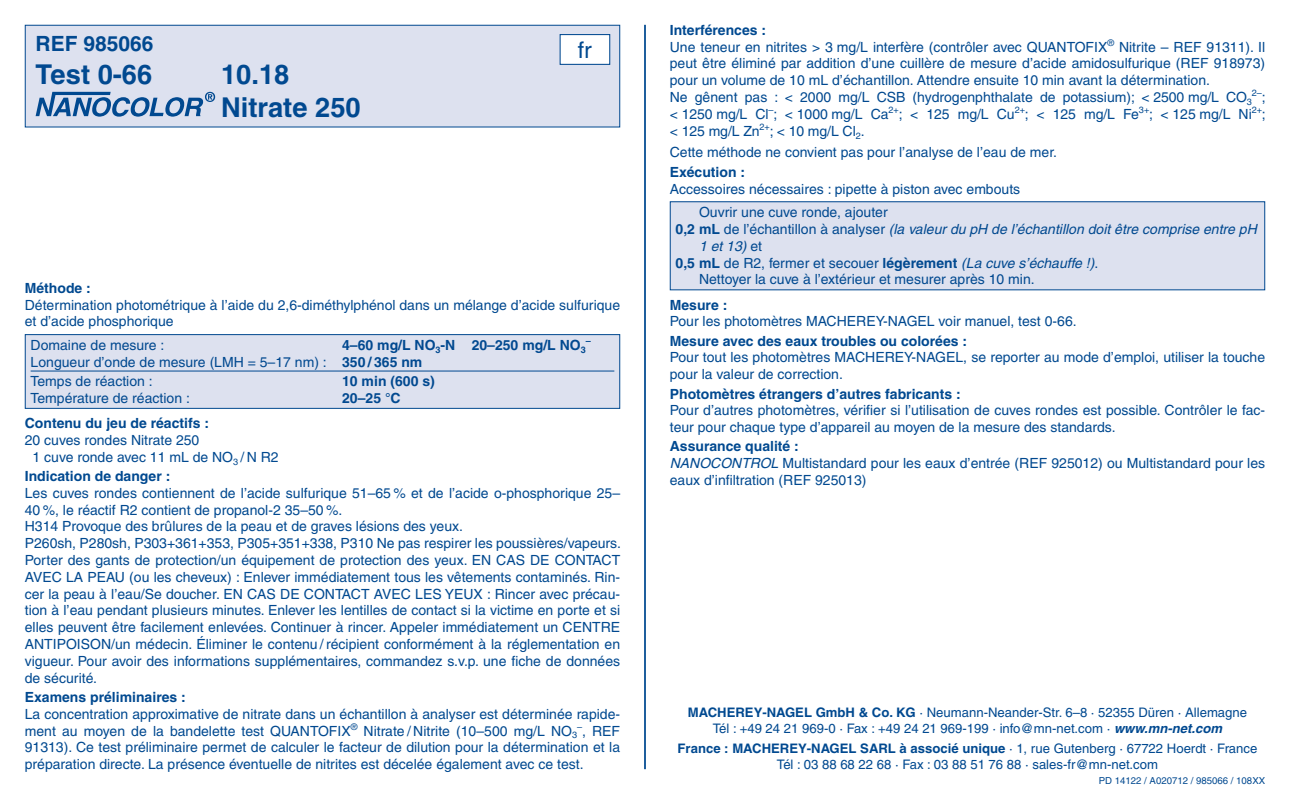
<style>
.page{position:relative;width:1290px;height:794px;background:#fff}
.page>*{position:absolute;margin:0;border:0;box-sizing:border-box;transform-origin:0 0}
.TestNo___Name{font:700 27.3px "Helvetica LT Pro";color:#014990}
.t1{font:22.75px "Helvetica LT Pro";color:#014990}
.REF{font:700 21px "Helvetica LT Pro";color:#014990}
.Fließtext{font:14px/16.8px "Helvetica LT Pro";color:#014990}
.Fließtext_Flatter__T{font:14px/16.8px "Helvetica LT Pro";color:#014990}
.Subhead{font:700 14px "Helvetica LT Pro";color:#014990}
.Fließtext_Flatter__T-2{font:italic 14px/16.8px "Helvetica LT Pro";color:#014990}
.Fließtext_Abstand_vo{font:14px "Helvetica LT Pro";color:#014990}
.Fließtext_Flatter__T-3{font:700 14px "Helvetica LT Pro";color:#014990}
.Adresse{font:13.12px/15.8px "Helvetica LT Pro";color:#014990;text-align:center}
.t2{font:9.62px "Helvetica LT Pro";color:#014990}
.Fließtext-2{font:9.1px "Helvetica LT Pro";color:#014990}
.Fließtext_Flatter__T-4{font:700 9.1px "Helvetica LT Pro";color:#014990}
.s1{font-weight:700}
.s2{font-size:14px}
.s3{font-weight:700;font-style:normal}
.s4{font-style:normal}
.s5{font-style:italic}
.s6{font-weight:700;font-style:italic}
</style>
<div class="page">
<div style="left:25px;top:25px;width:595px;height:102px;background:#dde1ef"></div>
<svg style="left:36px;top:92px;width:179px;height:25px"></svg>
<div style="left:25px;top:25px;width:595px;height:102px;border:1px solid #014990"></div>
<div style="left:560px;top:35px;width:50px;height:29px;background:#fff"></div>
<div style="left:560px;top:34px;width:50px;height:31px;border:1px solid #014990"></div>
<hr style="left:644px;top:25px;width:2px;height:744px;background:#014990">
<div style="left:25px;top:334px;width:595px;height:74px;background:#dde1ef"></div>
<hr style="left:31px;top:370px;width:583px;height:1px;background:#014990">
<div style="left:25px;top:334px;width:595px;height:75px;border:1px solid #014990"></div>
<div style="left:670px;top:202px;width:595px;height:88px;background:#dde1ef"></div>
<div style="left:670px;top:201px;width:595px;height:89px;border:1px solid #014990"></div>
<p class="REF" style="left:36px;top:30px;width:119px">REF 985066</p>
<p class="TestNo___Name" style="left:36px;top:57px;width:118px">Test 0-66</p>
<p class="TestNo___Name" style="left:221px;top:57px;width:70px">10.18</p>
<p class="TestNo___Name" style="left:221px;top:90px;width:141px">Nitrate 250</p>
<p class="t1" style="left:578px;top:36px;width:15px">fr</p>
<p class="Subhead" style="left:25px;top:279px;width:68px">Méthode :</p>
<p class="Fließtext" style="left:25px;top:296px;width:597px">Détermination photométrique à l’aide du 2,6-diméthylphénol dans un mélange d’acide sulfurique et d’acide phosphorique</p>
<p class="Fließtext_Flatter__T" style="left:31px;top:337px;width:135px">Domaine de mesure :</p>
<p class="Fließtext_Flatter__T-3" style="left:342px;top:336px;width:245px">4–60 mg/L NO<sub>3</sub>-N 20–250 mg/L NO<sub>3</sub></p>
<p class="Fließtext_Flatter__T-4" style="left:586px;top:336px;width:7px">–</p>
<p class="Fließtext_Flatter__T" style="left:31px;top:353px;width:393px">Longueur d’onde de mesure (LMH = 5–17 nm) : <span class="s1">350 / 365 nm</span></p>
<p class="Fließtext_Flatter__T" style="left:31px;top:373px;width:124px">Temps de réaction :</p>
<p class="Fließtext_Flatter__T-3" style="left:342px;top:373px;width:94px">10 min (600 s)</p>
<p class="Fließtext_Flatter__T" style="left:31px;top:389px;width:161px">Température de réaction :</p>
<p class="Fließtext_Flatter__T-3" style="left:342px;top:389px;width:60px">20–25 °C</p>
<p class="Subhead" style="left:25px;top:414px;width:186px">Contenu du jeu de réactifs :</p>
<p class="Fließtext" style="left:25px;top:431px;width:176px">20 cuves rondes Nitrate 250</p>
<p class="Fließtext" style="left:33px;top:448px;width:248px">1 cuve ronde avec 11 mL de NO<sub>3</sub> / N R2</p>
<p class="Subhead" style="left:25px;top:467px;width:147px">Indication de danger :</p>
<p class="Fließtext" style="left:25px;top:484px;width:597px">Les cuves rondes contiennent de l’acide sulfurique 51–65 % et de l’acide o-phosphorique 25–<br>40 %, le réactif R2 contient de propanol-2 35–50 %.<br>H314 Provoque des brûlures de la peau et de graves lésions des yeux.</p>
<p class="Fließtext" style="left:25px;top:535px;width:598px;text-align:justify">P260sh, P280sh, P303+361+353, P305+351+338, P310 Ne pas respirer les poussières/vapeurs.<br>Porter des gants de protection/un équipement de protection des yeux. EN CAS DE CONTACT AVEC LA PEAU (ou les cheveux) : Enlever immédiatement tous les vêtements contaminés. Rin&shy;cer la peau à l’eau/Se doucher. EN CAS DE CONTACT AVEC LES YEUX : Rincer avec précau&shy;tion à l’eau pendant plusieurs minutes. Enlever les lentilles de contact si la victime en porte et si elles peuvent être facilement enlevées. Continuer à rincer. Appeler immédiatement un CENTRE ANTIPOISON/un médecin. Éliminer le contenu / récipient conformément à la réglementation en vigueur. Pour avoir des informations supplémentaires, commandez s.v.p. une fiche de données de sécurité.</p>
<p class="Subhead" style="left:25px;top:688px;width:163px">Examens préliminaires :</p>
<p class="Fließtext" style="left:25px;top:705px;width:597px;text-align:justify">La concentration approximative de nitrate dans un échantillon à analyser est déterminée rapide&shy;ment au moyen de la bandelette test QUANTOFIX<sup>®</sup> Nitrate / Nitrite (10–500 mg/L NO<sub>3</sub><sup>–</sup>, REF 91313). Ce test préliminaire permet de calculer le facteur de dilution pour la détermination et la préparation directe. La présence éventuelle de nitrites est décelée également avec ce test.</p>
<p class="Subhead" style="left:670px;top:21px;width:98px">Interférences :</p>
<p class="Fließtext" style="left:670px;top:38px;width:597px;text-align:justify">Une teneur en nitrites &gt; 3 mg/L interfère (contrôler avec QUANTOFIX<sup>®</sup> Nitrite – REF 91311). Il peut être éliminé par addition d’une cuillère de mesure d’acide amidosulfurique (REF 918973) pour un volume de 10 mL d’échantillon. Attendre ensuite 10 min avant la détermination.</p>
<p class="Fließtext" style="left:670px;top:89px;width:584px">Ne gênent pas : &lt; 2000 mg/L CSB (hydrogenphthalate de potassium); &lt; 2500 mg/L CO<sub>3</sub></p>
<p class="Fließtext-2" style="left:1252px;top:88px;width:15px">2–<span class="s2">;</span></p>
<p class="Fließtext" style="left:670px;top:106px;width:597px">&lt; 1250 mg/L Cl<sup>–</sup>; &lt; 1000 mg/L Ca<sup>2+</sup>; &lt; 125 mg/L Cu<sup>2+</sup>; &lt; 125 mg/L Fe<sup>3+</sup>; &lt; 125 mg/L Ni<sup>2+</sup>; &lt; 125 mg/L Zn<sup>2+</sup>; &lt; 10 mg/L Cl<sub>2</sub>.</p>
<p class="Fließtext_Abstand_vo" style="left:670px;top:144px;width:389px">Cette méthode ne convient pas pour l’analyse de l’eau de mer.</p>
<p class="Subhead" style="left:670px;top:163px;width:77px">Exécution :</p>
<p class="Fließtext" style="left:670px;top:180px;width:352px">Accessoires nécessaires : pipette à piston avec embouts</p>
<p class="Fließtext_Flatter__T" style="left:699px;top:204px;width:190px">Ouvrir une cuve ronde, ajouter</p>
<p class="Fließtext_Flatter__T-2" style="left:699px;top:221px;width:559px;text-indent:-23px"><span class="s3">0,2 mL</span> <span class="s4">de l’échantillon à analyser</span> (la valeur du pH de l’échantillon doit être comprise entre pH<br>1 et 13) <span class="s4">et</span></p>
<p class="Fließtext_Flatter__T" style="left:699px;top:254px;width:401px;text-indent:-23px"><span class="s1">0,5 mL</span> de R2, fermer et secouer <span class="s1">légèrement</span> <span class="s5">(La cuve s’échauffe !)</span>.<br>Nettoyer la cuve à l’extérieur et mesurer après 10 min.</p>
<p class="Subhead" style="left:670px;top:296px;width:59px">Mesure :</p>
<p class="Fließtext" style="left:670px;top:313px;width:408px">Pour les photomètres MACHEREY-NAGEL voir manuel, test 0-66.</p>
<p class="Subhead" style="left:670px;top:332px;width:299px">Mesure avec des eaux troubles ou colorées :</p>
<p class="Fließtext" style="left:670px;top:349px;width:597px">Pour tout les photomètres MACHEREY-NAGEL, se reporter au mode d’emploi, utiliser la touche pour la valeur de correction.</p>
<p class="Subhead" style="left:670px;top:385px;width:292px">Photomètres étrangers d’autres fabricants :</p>
<p class="Fließtext" style="left:670px;top:402px;width:597px">Pour d’autres photomètres, vérifier si l’utilisation de cuves rondes est possible. Contrôler le fac&shy;teur pour chaque type d’appareil au moyen de la mesure des standards.</p>
<p class="Subhead" style="left:670px;top:438px;width:131px">Assurance qualité :</p>
<p class="Fließtext" style="left:670px;top:455px;width:597px"><span class="s5">NANOCONTROL</span> Multistandard pour les eaux d’entrée (REF 925012) ou Multistandard pour les eaux d’infiltration (REF 925013)</p>
<p class="Adresse" style="left:688px;top:704px;width:561px"><span class="s1">MACHEREY-NAGEL GmbH &amp; Co. KG</span> · Neumann-Neander-Str. 6–8 · 52355 Düren · Allemagne<br>Tél : +49 24 21 969-0 · Fax : +49 24 21 969-199 · info@mn-net.com · <span class="s6">www.mn-net.com</span></p>
<p class="Adresse" style="left:678px;top:741px;width:581px"><span class="s1">France : MACHEREY-NAGEL SARL à associé unique</span> · 1, rue Gutenberg · 67722 Hoerdt · France<br>Tél : 03 88 68 22 68 · Fax : 03 88 51 76 88 · sales-fr@mn-net.com</p>
<p class="t2" style="left:1099px;top:774px;width:168px">PD 14122 / A020712 / 985066 / 108XX</p>
</div>
